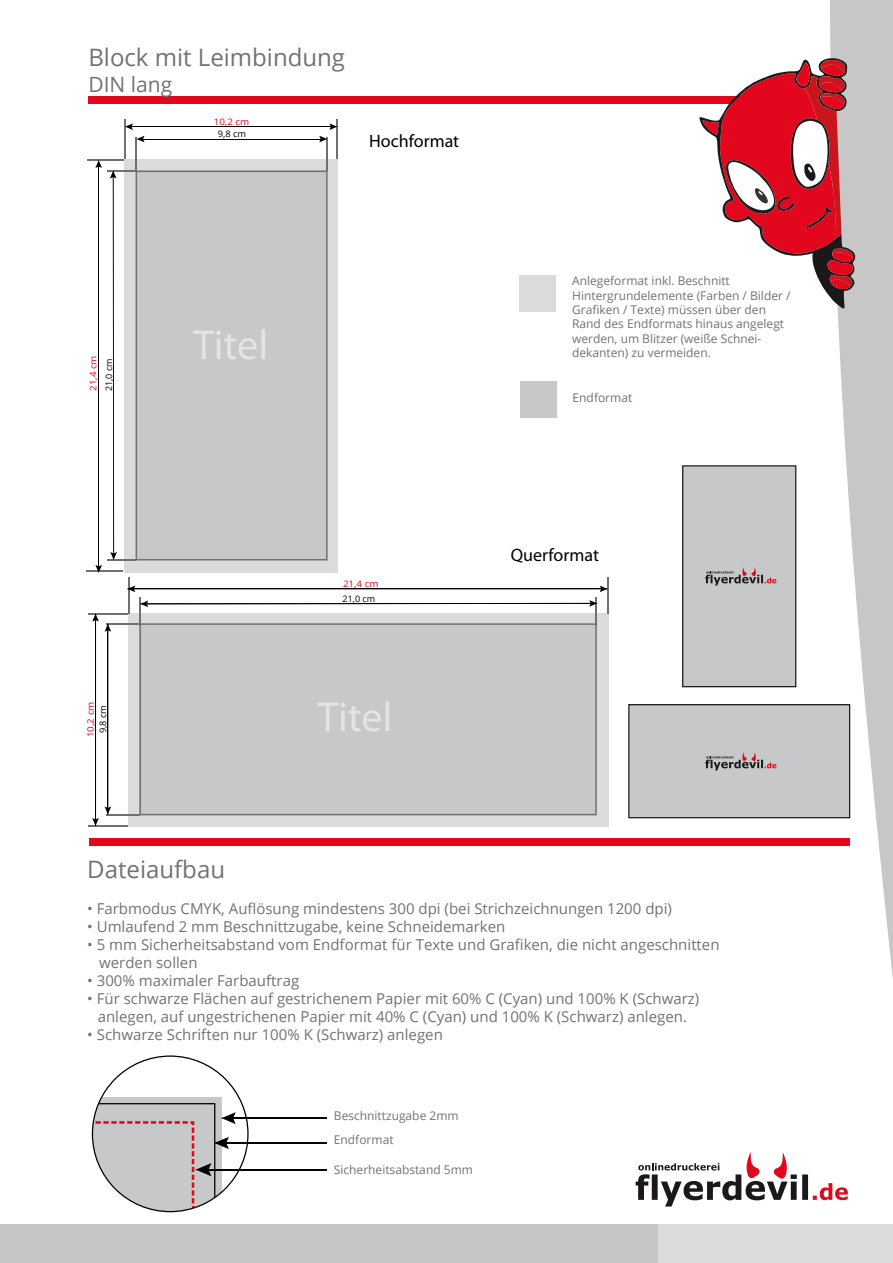
<style>
.page{position:relative;width:893px;height:1263px;background:#fff}
.page>*{position:absolute;margin:0;border:0;box-sizing:border-box;transform-origin:0 0}
.t1{font:42px "Myriad Pro";letter-spacing:-.005em;color:#e4e4e4}
.t2{font:24px "Open Sans";color:#717274}
.t3{font:21px "Open Sans";color:#717274}
.t4{font:18px "Myriad Pro";color:#020203}
.t5{font:15px/18px "Open Sans";color:#717274}
.t6{font:12px/14.4px "Open Sans";color:#717274}
.t7{font:9px/15.8px "Open Sans";color:#e2071c;scale:1.09 1}
.s1{color:#020203}
</style>
<div class="page">
<div style="left:0;top:1224px;width:658px;height:39px;background:#c6c6c6"></div>
<div style="left:658px;top:1224px;width:235px;height:39px;background:#d9dbdc"></div>
<svg style="left:830px;top:0;width:63px;height:979px;fill:#c7c7c7"></svg>
<div style="left:88px;top:96px;width:675px;height:8px;background:#e2071c"></div>
<div style="left:89px;top:839px;width:761px;height:7px;background:#e2071c"></div>
<svg style="left:699px;top:58px;width:157px;height:253px"></svg>
<svg style="left:636px;top:1152px;width:212px;height:54px"></svg>
<div style="left:519px;top:275px;width:37px;height:36px;background:#d9dbdc"></div>
<div style="left:520px;top:381px;width:36px;height:36px;background:#c7c8c9"></div>
<hr style="left:231px;top:1117px;width:96px;height:2px;background:#020203">
<hr style="left:224px;top:1142px;width:103px;height:2px;background:#020203">
<hr style="left:206px;top:1169px;width:121px;height:1px;background:#020203">
<svg style="left:92px;top:1055px;width:157px;height:157px"></svg>
<div style="left:124px;top:159px;width:213px;height:414px;background:#d9dbdc"></div>
<hr style="left:87px;top:570px;width:36px;height:2px;background:#70706f">
<hr style="left:87px;top:159px;width:37px;height:2px;background:#70706f">
<hr style="left:337px;top:120px;width:1px;height:39px;background:#70706f">
<hr style="left:124px;top:120px;width:2px;height:39px;background:#70706f">
<div style="left:136px;top:171px;width:192px;height:389px;background:#c7c8c9"></div>
<hr style="left:136px;top:138px;width:1px;height:33px;background:#70706f">
<hr style="left:326px;top:138px;width:1px;height:33px;background:#70706f">
<svg style="left:95px;top:160px;width:41px;height:413px"></svg>
<hr style="left:130px;top:126px;width:202px;height:1px;background:#020203">
<svg style="left:125px;top:123px;width:8px;height:7px"></svg>
<svg style="left:329px;top:123px;width:8px;height:7px"></svg>
<hr style="left:142px;top:139px;width:180px;height:1px;background:#020203">
<svg style="left:137px;top:136px;width:7px;height:6px"></svg>
<svg style="left:319px;top:136px;width:8px;height:6px"></svg>
<svg style="left:682px;top:465px;width:114px;height:222px;background:#bbbbbc"></svg>
<svg style="left:628px;top:704px;width:222px;height:114px;background:#bebfc0"></svg>
<div style="left:128px;top:614px;width:481px;height:213px;background:#d9dbdc"></div>
<hr style="left:128px;top:577px;width:2px;height:36px;background:#70706f">
<hr style="left:607px;top:577px;width:1px;height:37px;background:#70706f">
<hr style="left:88px;top:613px;width:40px;height:1px;background:#70706f">
<hr style="left:88px;top:825px;width:40px;height:2px;background:#70706f">
<div style="left:139px;top:626px;width:458px;height:189px;background:#c7c8c9"></div>
<hr style="left:106px;top:814px;width:33px;height:1px;background:#70706f">
<hr style="left:106px;top:624px;width:33px;height:1px;background:#70706f">
<svg style="left:127px;top:585px;width:481px;height:41px"></svg>
<hr style="left:95px;top:619px;width:1px;height:201px;background:#020203">
<svg style="left:92px;top:818px;width:7px;height:8px"></svg>
<svg style="left:92px;top:614px;width:7px;height:7px"></svg>
<hr style="left:107px;top:629px;width:1px;height:180px;background:#020203">
<svg style="left:105px;top:806px;width:6px;height:8px"></svg>
<svg style="left:105px;top:624px;width:6px;height:8px"></svg>
<p class="t2" style="left:88px;top:41px;width:258px">Block mit Leimbindung</p>
<p class="t3" style="left:88px;top:70px;width:85px">DIN lang</p>
<p class="t7" style="left:214px;top:115px;width:34px;line-height:12.3px;text-align:center">10,2 cm<br><span class="s1">9,8 cm</span></p>
<p class="t4" style="left:369px;top:130px;width:92px">Hochformat</p>
<p class="t7" style="left:85px;top:391px;width:34px;rotate:-90deg">21,4 cm<br><span class="s1">21,0 cm</span></p>
<p class="t1" style="left:193px;top:319px;width:76px">Titel</p>
<p class="t6" style="left:572px;top:273px;width:220px">Anlegeformat inkl. Beschnitt Hintergrundelemente (Farben / Bilder / Grafiken / Texte) müssen über den Rand des Endformats hinaus angelegt werden, um Blitzer (weiße Schnei&shy;dekanten) zu vermeiden.</p>
<p class="t6" style="left:573px;top:390px;width:61px">Endformat</p>
<p class="t7" style="left:84px;top:737px;width:34px;line-height:12.3px;text-align:center;rotate:-90deg">10,2 cm<br><span class="s1">9,8 cm</span></p>
<p class="t7" style="left:343px;top:575px;width:34px">21,4 cm<br><span class="s1">21,0 cm</span></p>
<p class="t1" style="left:318px;top:691px;width:76px">Titel</p>
<p class="t4" style="left:511px;top:544px;width:90px">Querformat</p>
<p class="t2" style="left:87px;top:853px;width:139px">Dateiaufbau</p>
<p class="t5" style="left:87px;top:899px;width:586px">• Farbmodus CMYK, Auflösung mindestens 300 dpi (bei Strichzeichnungen 1200 dpi)</p>
<p class="t5" style="left:87px;top:917px;width:420px">• Umlaufend 2 mm Beschnittzugabe, keine Schneidemarken</p>
<p class="t5" style="left:99px;top:935px;width:622px;text-indent:-12px">• 5 mm Sicherheitsabstand vom Endformat für Texte und Grafiken, die nicht angeschnitten werden sollen</p>
<p class="t5" style="left:87px;top:971px;width:213px">• 300% maximaler Farbauftrag</p>
<p class="t5" style="left:87px;top:989px;width:614px;text-align:center">• Für schwarze Flächen auf gestrichenem Papier mit 60% C (Cyan) und 100% K (Schwarz) anlegen, auf ungestrichenen Papier mit 40% C (Cyan) und 100% K (Schwarz) anlegen.</p>
<p class="t5" style="left:87px;top:1025px;width:357px">• Schwarze Schriften nur 100% K (Schwarz) anlegen</p>
<p class="t6" style="left:334px;top:1102px;width:126px;line-height:24.8px">Beschnittzugabe 2mm<br>Endformat</p>
<p class="t6" style="left:334px;top:1162px;width:141px">Sicherheitsabstand 5mm</p>
</div>
